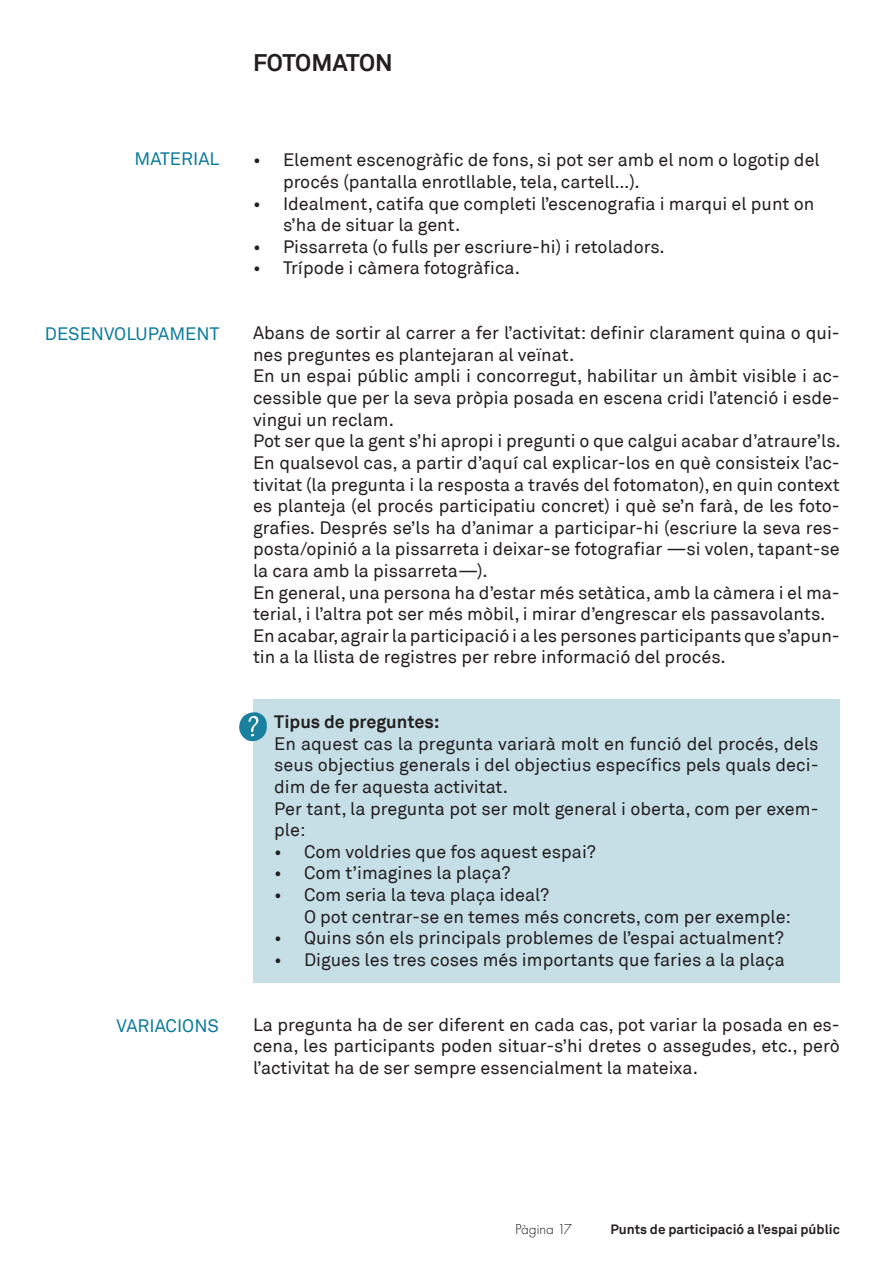
<style>
.page{position:relative;width:893px;height:1263px;background:#fff}
.page>*{position:absolute;margin:0;border:0;box-sizing:border-box;transform-origin:0 0}
.Titol_16pt{font:700 24px "Akkurat";letter-spacing:-.015em;color:#231f20}
.Text_13pt{font:18px/21.6px "Akkurat";color:#231f20}
.Text_13pt-2{font:18px "Akkurat";color:#0b7b9b}
.Text_13pt-3{font:700 18px "Akkurat";color:#231f20}
.t1{font:300 15px "Futura PT";color:#231f20}
.t2{font:700 13.5px "Akkurat";color:#231f20}
</style>
<div class="page">
<div style="left:253px;top:699px;width:587px;height:283px;background:#c6dfe7"></div>
<svg style="left:239px;top:712px;width:28px;height:30px"></svg>
<p class="Titol_16pt" style="left:253px;top:47px;width:141px">FOTOMATON</p>
<p class="Text_13pt-2" style="left:135px;top:149px;width:86px">MATERIAL</p>
<p class="Text_13pt" style="left:283px;top:150px;width:538px;text-indent:-30px">• Element escenogràfic de fons, si pot ser amb el nom o logotip del procés (pantalla enrotllable, tela, cartell…).</p>
<p class="Text_13pt" style="left:283px;top:193px;width:533px;text-indent:-30px">• Idealment, catifa que completi l’escenografia i marqui el punt on s’ha de situar la gent.</p>
<p class="Text_13pt" style="left:253px;top:236px;width:413px">• Pissarreta (o fulls per escriure-hi) i retoladors.</p>
<p class="Text_13pt" style="left:253px;top:258px;width:269px">• Trípode i càmera fotogràfica.</p>
<p class="Text_13pt-2" style="left:45px;top:323px;width:176px">DESENVOLUPAMENT</p>
<p class="Text_13pt" style="left:253px;top:323px;width:588px">Abans de sortir al carrer a fer l’activitat: definir clarament quina o qui&shy;nes preguntes es plantejaran al veïnat.</p>
<p class="Text_13pt" style="left:253px;top:366px;width:588px;text-align:justify">En un espai públic ampli i concorregut, habilitar un àmbit visible i ac&shy;cessible que per la seva pròpia posada en escena cridi l’atenció i esde&shy;vingui un reclam.</p>
<p class="Text_13pt" style="left:253px;top:431px;width:589px;text-align:justify">Pot ser que la gent s’hi apropi i pregunti o que calgui acabar d’atraure’ls.<br>En qualsevol cas, a partir d’aquí cal explicar-los en què consisteix l’ac&shy;tivitat (la pregunta i la resposta a través del fotomaton), en quin context es planteja (el procés participatiu concret) i què se’n farà, de les foto&shy;grafies. Després se’ls ha d’animar a participar-hi (escriure la seva res&shy;posta/opinió a la pissarreta i deixar-se fotografiar —si volen, tapant-se la cara amb la pissarreta—).</p>
<p class="Text_13pt" style="left:253px;top:582px;width:588px">En general, una persona ha d’estar més setàtica, amb la càmera i el ma&shy;terial, i l’altra pot ser més mòbil, i mirar d’engrescar els passavolants.</p>
<p class="Text_13pt" style="left:253px;top:625px;width:588px">En acabar, agrair la participació i a les persones participants que s’apun&shy;tin a la llista de registres per rebre informació del procés.</p>
<p class="Text_13pt-3" style="left:274px;top:710px;width:167px">Tipus de preguntes:</p>
<p class="Text_13pt" style="left:274px;top:733px;width:546px;text-align:justify">En aquest cas la pregunta variarà molt en funció del procés, dels seus objectius generals i del objectius específics pels quals deci&shy;dim de fer aquesta activitat.</p>
<p class="Text_13pt" style="left:274px;top:798px;width:546px">Per tant, la pregunta pot ser molt general i oberta, com per exem&shy;ple:</p>
<p class="Text_13pt" style="left:274px;top:841px;width:323px">• Com voldries que fos aquest espai?</p>
<p class="Text_13pt" style="left:274px;top:863px;width:238px">• Com t’imagines la plaça?</p>
<p class="Text_13pt" style="left:304px;top:884px;width:489px;text-indent:-30px">• Com seria la teva plaça ideal?<br>O pot centrar-se en temes més concrets, com per exemple:</p>
<p class="Text_13pt" style="left:274px;top:927px;width:511px">• Quins són els principals problemes de l’espai actualment?</p>
<p class="Text_13pt" style="left:274px;top:949px;width:512px">• Digues les tres coses més importants que faries a la plaça</p>
<p class="Text_13pt-2" style="left:117px;top:1015px;width:104px">VARIACIONS</p>
<p class="Text_13pt" style="left:253px;top:1014px;width:588px;text-align:justify">La pregunta ha de ser diferent en cada cas, pot variar la posada en es&shy;cena, les participants poden situar-s’hi dretes o assegudes, etc., però l’activitat ha de ser sempre essencialment la mateixa.</p>
<p class="t1" style="left:515px;top:1220px;width:58px">Pàgina 17</p>
<p class="t2" style="left:610px;top:1221px;width:231px">Punts de participació a l’espai públic</p>
</div>
